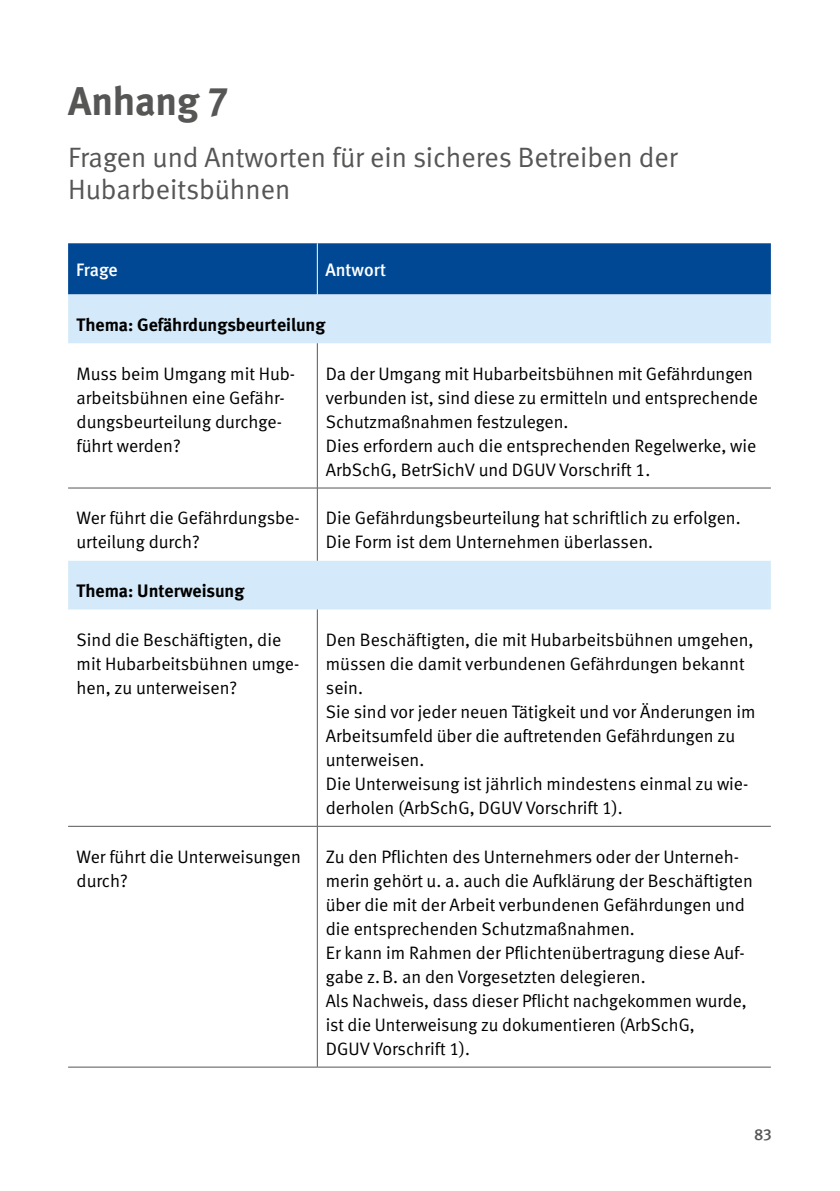
<style>
.page{position:relative;width:840px;height:1191px;background:#fff}
.page>*{position:absolute;margin:0;border:0;box-sizing:border-box;transform-origin:0 0}
.Überschriften_H1_ohne_Zahl{font:700 40px "DGUV Meta";color:#565655}
.Überschriften_H1u_ohne_Zahl{font:28px/32px "DGUV Meta";color:#565655}
.Tabellen_und_Graphen_TI{font:18px/24px "DGUV Meta";color:#000}
.Tabellen_und_Graphen_TI-2{font:700 18px "DGUV Meta";color:#000}
.Tabellen_und_Graphen_TK{font:500 18px "DGUV Meta";color:#fff}
.t1{font:500 16px "DGUV Meta";color:#565655}
</style>
<div class="page">
<div style="left:68px;top:243px;width:702px;height:51px;background:#004893"></div>
<svg style="left:68px;top:294px;width:702px;height:315px"></svg>
<hr style="left:316px;top:243px;width:1px;height:51px;background:#fff">
<hr style="left:316px;top:343px;width:1px;height:145px;background:#565655">
<hr style="left:316px;top:488px;width:1px;height:73px;background:#565655">
<hr style="left:316px;top:609px;width:1px;height:217px;background:#565655">
<hr style="left:316px;top:826px;width:1px;height:240px;background:#565655">
<hr style="left:68px;top:487px;width:249px;height:1px;background:#565655">
<hr style="left:317px;top:487px;width:453px;height:1px;background:#565655">
<hr style="left:68px;top:826px;width:249px;height:1px;background:#565655">
<hr style="left:317px;top:826px;width:453px;height:1px;background:#565655">
<hr style="left:68px;top:1066px;width:249px;height:1px;background:#565655">
<hr style="left:317px;top:1066px;width:453px;height:1px;background:#565655">
<h1 class="Überschriften_H1_ohne_Zahl" style="left:68px;top:78px;width:161px">Anhang 7</h1>
<h1 class="Überschriften_H1u_ohne_Zahl" style="left:68px;top:141px;width:610px">Fragen und Antworten für ein sicheres Betreiben der<br>Hubarbeitsbühnen</h1>
<p class="Tabellen_und_Graphen_TK" style="left:76px;top:259px;width:43px">Frage</p>
<p class="Tabellen_und_Graphen_TK" style="left:325px;top:259px;width:62px">Antwort</p>
<p class="Tabellen_und_Graphen_TI-2" style="left:77px;top:314px;width:250px">Thema: Gefährdungsbeurteilung</p>
<p class="Tabellen_und_Graphen_TI" style="left:77px;top:362px;width:220px">Muss beim Umgang mit Hub&shy;arbeitsbühnen eine Gefähr&shy;dungsbeurteilung durchge&shy;führt werden?</p>
<p class="Tabellen_und_Graphen_TI" style="left:325px;top:362px;width:433px">Da der Umgang mit Hubarbeitsbühnen mit Gefährdungen verbunden ist, sind diese zu ermitteln und entsprechende<br>Schutzmaßnahmen festzulegen.</p>
<p class="Tabellen_und_Graphen_TI" style="left:325px;top:434px;width:432px">Dies erfordern auch die entsprechenden Regelwerke, wie<br>ArbSchG, BetrSichV und DGUV Vorschrift 1.</p>
<p class="Tabellen_und_Graphen_TI" style="left:77px;top:506px;width:224px">Wer führt die Gefährdungsbe&shy;urteilung durch?</p>
<p class="Tabellen_und_Graphen_TI" style="left:325px;top:506px;width:416px">Die Gefährdungsbeurteilung hat schriftlich zu erfolgen.</p>
<p class="Tabellen_und_Graphen_TI" style="left:325px;top:530px;width:328px">Die Form ist dem Unternehmen überlassen.</p>
<p class="Tabellen_und_Graphen_TI-2" style="left:77px;top:580px;width:169px">Thema: Unterweisung</p>
<p class="Tabellen_und_Graphen_TI" style="left:77px;top:628px;width:224px">Sind die Beschäftigten, die mit Hubarbeitsbühnen umge&shy;hen, zu unterweisen?</p>
<p class="Tabellen_und_Graphen_TI" style="left:325px;top:628px;width:429px">Den Beschäftigten, die mit Hubarbeitsbühnen umgehen, müssen die damit verbundenen Gefährdungen bekannt sein.</p>
<p class="Tabellen_und_Graphen_TI" style="left:325px;top:700px;width:431px">Sie sind vor jeder neuen Tätigkeit und vor Änderungen im<br>Arbeitsumfeld über die auftretenden Gefährdungen zu unterweisen.</p>
<p class="Tabellen_und_Graphen_TI" style="left:325px;top:772px;width:424px">Die Unterweisung ist jährlich mindestens einmal zu wie&shy;derholen (ArbSchG, DGUV Vorschrift 1).</p>
<p class="Tabellen_und_Graphen_TI" style="left:77px;top:844px;width:226px">Wer führt die Unterweisungen durch?</p>
<p class="Tabellen_und_Graphen_TI" style="left:325px;top:844px;width:428px">Zu den Pflichten des Unternehmers oder der Unterneh&shy;merin gehört u. a. auch die Aufklärung der Beschäftigten über die mit der Arbeit verbundenen Gefährdungen und die entsprechenden Schutzmaßnahmen.</p>
<p class="Tabellen_und_Graphen_TI" style="left:325px;top:940px;width:420px">Er kann im Rahmen der Pflichtenübertragung diese Auf&shy;gabe z.B. an den Vorgesetzten delegieren.</p>
<p class="Tabellen_und_Graphen_TI" style="left:325px;top:988px;width:422px">Als Nachweis, dass dieser Pflicht nachgekommen wurde, ist die Unterweisung zu dokumentieren (ArbSchG,<br>DGUV Vorschrift 1).</p>
<p class="t1" style="left:753px;top:1124px;width:19px">83</p>
</div>
